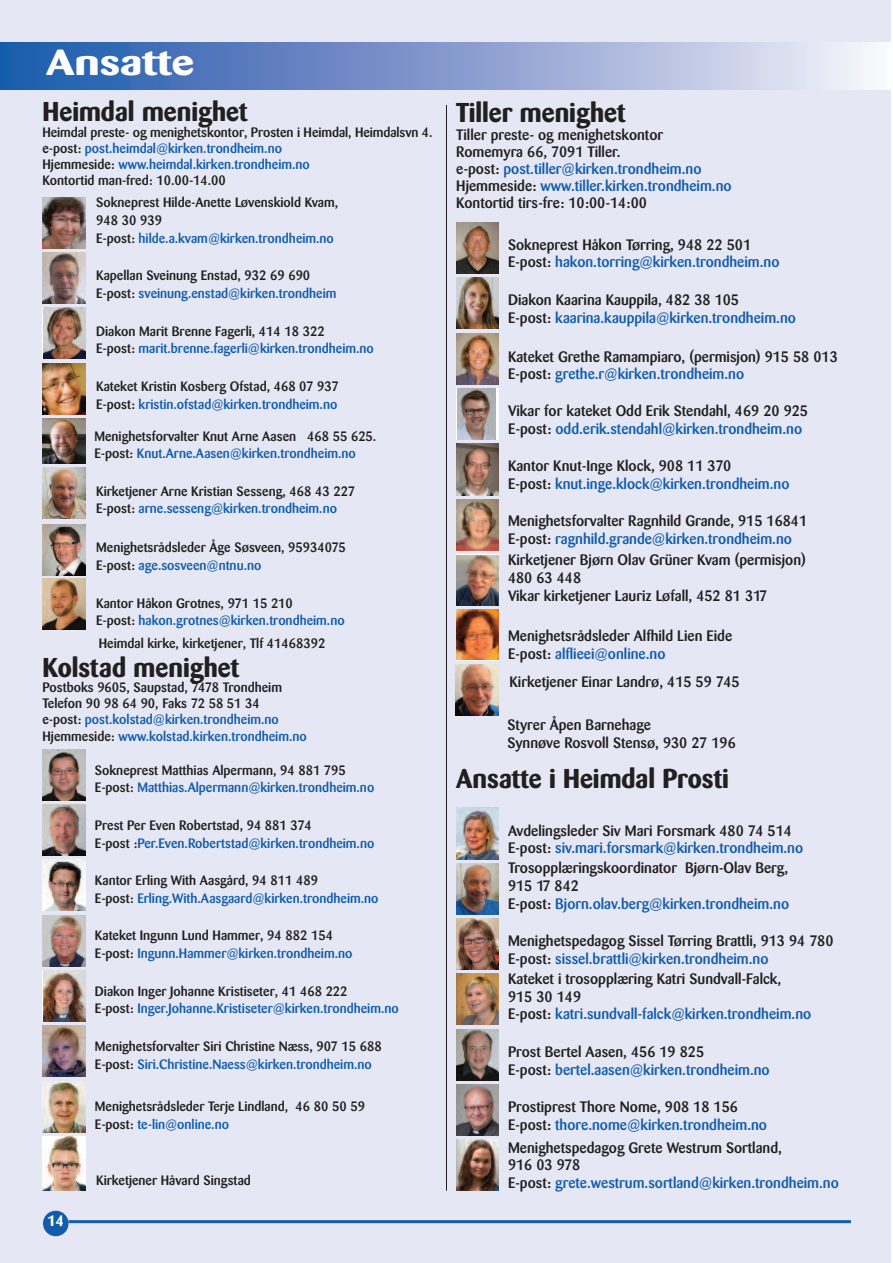
<style>
.page{position:relative;width:893px;height:1263px;background:#fff}
.page>*{position:absolute;margin:0;border:0;box-sizing:border-box;transform-origin:0 0}
.t1{font:700 36px "Barmeno";color:#fff;scale:1.3 1}
.t2{font:700 27px "Barmeno";color:#231f20}
.t3{font:500 15px/17.7px "Barmeno";color:#231f20}
.t4{font:700 15px "Barmeno";color:#fff}
.t5{font:500 13.5px/17.7px "Barmeno";color:#231f20}
.t6{font:500 13.5px/17.7px "Barmeno";color:#135cab}
.s1{color:#135cab}
.s2{color:#231f20}
</style>
<div class="page">
<div style="left:0;top:0;width:891px;height:1263px;background:#e5e8f4"></div>
<div style="left:43px;top:1211px;width:26px;height:25px;background:#135cab;border-radius:50%"></div>
<hr style="left:69px;top:1220px;width:782px;height:3px;background:#135cab">
<img style="left:43px;top:197px;width:42px;height:51px">
<img style="left:43px;top:253px;width:42px;height:51px">
<img style="left:43px;top:308px;width:42px;height:51px">
<img style="left:43px;top:363px;width:42px;height:51px">
<img style="left:43px;top:419px;width:42px;height:44px">
<img style="left:43px;top:468px;width:42px;height:51px">
<img style="left:456px;top:665px;width:42px;height:51px">
<div style="left:456px;top:388px;width:43px;height:51px;background:#fff"></div>
<img style="left:457px;top:388px;width:39px;height:51px">
<img style="left:43px;top:524px;width:42px;height:51px">
<img style="left:43px;top:578px;width:42px;height:51px">
<img style="left:456px;top:223px;width:43px;height:51px">
<img style="left:456px;top:278px;width:43px;height:51px">
<img style="left:456px;top:333px;width:43px;height:51px">
<img style="left:456px;top:444px;width:43px;height:51px">
<img style="left:456px;top:499px;width:43px;height:51px">
<img style="left:456px;top:555px;width:43px;height:51px">
<svg style="left:456px;top:659px;width:43px;height:2px"></svg>
<img style="left:456px;top:610px;width:43px;height:49px">
<img style="left:456px;top:808px;width:43px;height:51px">
<img style="left:456px;top:863px;width:43px;height:51px">
<img style="left:456px;top:918px;width:43px;height:51px">
<img style="left:456px;top:974px;width:43px;height:51px">
<img style="left:456px;top:1029px;width:43px;height:51px">
<img style="left:456px;top:1084px;width:43px;height:51px">
<img style="left:456px;top:1140px;width:43px;height:51px">
<img style="left:43px;top:749px;width:42px;height:51px">
<img style="left:43px;top:804px;width:42px;height:51px">
<img style="left:43px;top:860px;width:42px;height:51px">
<img style="left:43px;top:915px;width:42px;height:51px">
<svg style="left:43px;top:970px;width:1px;height:51px"></svg>
<img style="left:44px;top:970px;width:41px;height:51px">
<img style="left:43px;top:1026px;width:42px;height:51px">
<img style="left:43px;top:1081px;width:42px;height:51px">
<div style="left:0;top:43px;width:892px;height:46px;background:linear-gradient(to right,#1851a8,#f6eef8)"></div>
<img style="left:43px;top:1137px;width:42px;height:54px">
<hr style="left:446px;top:105px;width:1px;height:1086px;background:#231f20">
<h1 class="t1" style="left:46px;top:45px;width:115px">Ansatte</h1>
<h2 class="t2" style="left:43px;top:98px;width:207px">Heimdal menighet</h2>
<p class="t5" style="left:43px;top:125px;width:392px;line-height:15.9px">Heimdal preste- og menighetskontor, Prosten i Heimdal, Heimdalsvn 4. e-post: <span class="s1">post.heimdal@kirken.trondheim.no<br></span>Hjemmeside: <span class="s1">www.heimdal.kirken.trondheim.no<br></span>Kontortid man-fred: 10.00-14.00</p>
<p class="t5" style="left:96px;top:195px;width:243px">Sokneprest Hilde-Anette Løvenskiold Kvam,<br>948 30 939<br>E-post: <span class="s1">hilde.a.kvam@kirken.trondheim.no</span></p>
<p class="t5" style="left:96px;top:268px;width:242px">Kapellan Sveinung Enstad, 932 69 690<br>E-post: <span class="s1">sveinung.enstad@kirken.trondheim</span></p>
<p class="t5" style="left:96px;top:323px;width:279px">Diakon Marit Brenne Fagerli, 414 18 322<br>E-post: <span class="s1">marit.brenne.fagerli@kirken.trondheim.no</span></p>
<p class="t5" style="left:96px;top:378px;width:244px">Kateket Kristin Kosberg Ofstad, 468 07 937<br>E-post: <span class="s1">kristin.ofstad@kirken.trondheim.no</span></p>
<p class="t5" style="left:94px;top:428px;width:283px">Menighetsforvalter Knut Arne Aasen 468 55 625.<br>E-post: <span class="s1">Knut.Arne.Aasen@kirken.trondheim.no</span></p>
<p class="t5" style="left:96px;top:483px;width:260px">Kirketjener Arne Kristian Sesseng, 468 43 227<br>E-post: <span class="s1">arne.sesseng@kirken.trondheim.no</span></p>
<p class="t5" style="left:96px;top:540px;width:251px">Menighetsrådsleder Åge Søsveen, 95934075<br>E-post: <span class="s1">age.sosveen@ntnu.no</span></p>
<p class="t5" style="left:96px;top:595px;width:250px">Kantor Håkon Grotnes, 971 15 210<br>E-post: <span class="s1">hakon.grotnes@kirken.trondheim.no</span></p>
<p class="t5" style="left:99px;top:636px;width:228px">Heimdal kirke, kirketjener, Tlf 41468392</p>
<h2 class="t2" style="left:43px;top:653px;width:198px">Kolstad menighet</h2>
<p class="t5" style="left:43px;top:681px;width:241px;line-height:15.8px">Postboks 9605, Saupstad, 7478 Trondheim<br>Telefon 90 98 64 90, Faks 72 58 51 34 e-post: <span class="s1">post.kolstad@kirken.trondheim.no</span></p>
<p class="t6" style="left:43px;top:729px;width:266px"><span class="s2">Hjemmeside:</span> www.kolstad.kirken.trondheim.no</p>
<p class="t5" style="left:95px;top:762px;width:281px">Sokneprest Matthias Alpermann, 94 881 795<br>E-post: <span class="s1">Matthias.Alpermann@kirken.trondheim.no</span></p>
<p class="t6" style="left:95px;top:817px;width:281px"><span class="s2">Prest Per Even Robertstad, 94 881 374<br>E-post :</span>Per.Even.Robertstad@kirken.trondheim.no</p>
<p class="t6" style="left:95px;top:873px;width:285px"><span class="s2">Kantor Erling With Aasgård, 94 811 489<br>E-post:</span> Erling.With.Aasgaard@kirken.trondheim.no</p>
<p class="t5" style="left:95px;top:928px;width:259px">Kateket Ingunn Lund Hammer, 94 882 154<br>E-post: <span class="s1">Ingunn.Hammer@kirken.trondheim.no</span></p>
<p class="t5" style="left:95px;top:983px;width:305px">Diakon Inger Johanne Kristiseter, 41 468 222<br>E-post: <span class="s1">Inger.Johanne.Kristiseter@kirken.trondheim.no</span></p>
<p class="t5" style="left:95px;top:1038px;width:288px">Menighetsforvalter Siri Christine Næss, 907 15 688<br>E-post: <span class="s1">Siri.Christine.Naess@kirken.trondheim.no</span></p>
<p class="t5" style="left:95px;top:1098px;width:272px">Menighetsrådsleder Terje Lindland, 46 80 50 59<br>E-post: <span class="s1">te-lin@online.no</span></p>
<p class="t4" style="left:48px;top:1213px;width:18px">14</p>
<p class="t5" style="left:96px;top:1173px;width:156px">Kirketjener Håvard Singstad</p>
<h2 class="t2" style="left:456px;top:99px;width:171px">Tiller menighet</h2>
<p class="t3" style="left:456px;top:127px;width:277px;line-height:17.2px">Tiller preste- og menighetskontor Romemyra 66, 7091 Tiller.<br>e-post: <span class="s1">post.tiller@kirken.trondheim.no </span>Hjemmeside: <span class="s1">www.tiller.kirken.trondheim.no </span>Kontortid tirs-fre: 10:00-14:00</p>
<p class="t3" style="left:508px;top:237px;width:273px">Sokneprest Håkon Tørring, 948 22 501<br>E-post: <span class="s1">hakon.torring@kirken.trondheim.no</span></p>
<p class="t3" style="left:508px;top:292px;width:289px">Diakon Kaarina Kauppila, 482 38 105<br>E-post: <span class="s1">kaarina.kauppila@kirken.trondheim.no</span></p>
<p class="t3" style="left:508px;top:349px;width:331px">Kateket Grethe Ramampiaro, (permisjon) 915 58 013<br>E-post: <span class="s1">grethe.r@kirken.trondheim.no</span></p>
<p class="t3" style="left:508px;top:403px;width:301px">Vikar for kateket Odd Erik Stendahl, 469 20 925<br>E-post: <span class="s1">odd.erik.stendahl@kirken.trondheim.no</span></p>
<p class="t3" style="left:508px;top:458px;width:283px">Kantor Knut-Inge Klock, 908 11 370<br>E-post: <span class="s1">knut.inge.klock@kirken.trondheim.no</span></p>
<p class="t3" style="left:508px;top:513px;width:301px">Menighetsforvalter Ragnhild Grande, 915 16841<br>E-post: <span class="s1">ragnhild.grande@kirken.trondheim.no</span></p>
<p class="t3" style="left:508px;top:552px;width:299px">Kirketjener Bjørn Olav Grüner Kvam (permisjon)<br>480 63 448<br>Vikar kirketjener Lauriz Løfall, 452 81 317</p>
<p class="t3" style="left:508px;top:628px;width:226px">Menighetsrådsleder Alfhild Lien Eide<br>E-post: <span class="s1">alflieei@online.no</span></p>
<p class="t3" style="left:510px;top:674px;width:232px">Kirketjener Einar Landrø, 415 59 745</p>
<p class="t3" style="left:507px;top:717px;width:230px">Styrer Åpen Barnehage<br>Synnøve Rosvoll Stensø, 930 27 196</p>
<h2 class="t2" style="left:456px;top:764px;width:274px">Ansatte i Heimdal Prosti</h2>
<p class="t3" style="left:508px;top:823px;width:297px">Avdelingsleder Siv Mari Forsmark 480 74 514<br>E-post: <span class="s1">siv.mari.forsmark@kirken.trondheim.no</span></p>
<p class="t3" style="left:508px;top:860px;width:283px">Trosopplæringskoordinator Bjørn-Olav Berg,<br>915 17 842<br>E-post: <span class="s1">Bjorn.olav.berg@kirken.trondheim.no</span></p>
<p class="t3" style="left:508px;top:933px;width:327px">Menighetspedagog Sissel Tørring Brattli, 913 94 780<br>E-post: <span class="s1">sissel.brattli@kirken.trondheim.no</span></p>
<p class="t3" style="left:508px;top:971px;width:305px">Kateket i trosopplæring Katri Sundvall-Falck,<br>915 30 149<br>E-post: <span class="s1">katri.sundvall-falck@kirken.trondheim.no</span></p>
<p class="t3" style="left:508px;top:1044px;width:263px">Prost Bertel Aasen, 456 19 825<br>E-post: <span class="s1">bertel.aasen@kirken.trondheim.no</span></p>
<p class="t3" style="left:508px;top:1099px;width:260px">Prostiprest Thore Nome, 908 18 156<br>E-post: <span class="s1">thore.nome@kirken.trondheim.no</span></p>
<p class="t3" style="left:508px;top:1140px;width:332px">Menighetspedagog Grete Westrum Sortland,<br>916 03 978<br>E-post: <span class="s1">grete.westrum.sortland@kirken.trondheim.no</span></p>
</div>
